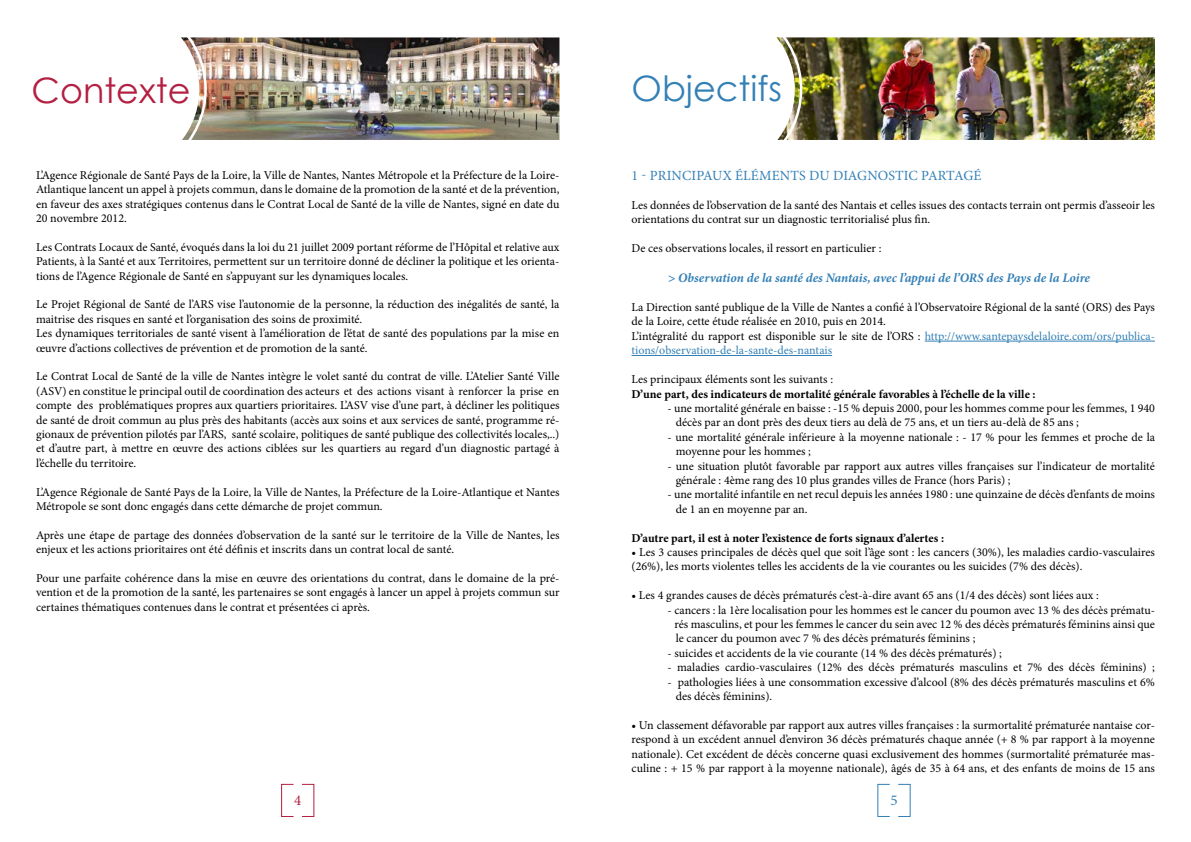
<style>
.page{position:relative;width:1191px;height:842px;background:#fff}
.page>*{position:absolute;margin:0;border:0;box-sizing:border-box;transform-origin:0 0}
.t1{font:35px "Century Gothic";color:#3380b6}
.t2{font:35px "Century Gothic";color:#b31f41}
.t3{font:15px "Minion Pro";color:#b31f41}
.t4{font:15px "Minion Pro";color:#3380b6}
.t5{font:14px "Minion Pro";letter-spacing:.01em;color:#3380b6}
.t6{font:italic 700 13px "Minion Pro";color:#3380b6}
.t7{font:12px/14.4px "Minion Pro";color:#000}
.t8{font:700 12px "Minion Pro";color:#000}
.s1{color:#3380b6}
</style>
<div class="page">
<img style="left:207px;top:37px;width:352px;height:103px">
<img style="left:181px;top:37px;width:26px;height:103px">
<div style="left:281px;top:784px;width:13px;height:33px;border:1px solid #b31f41"></div>
<img style="left:802px;top:37px;width:353px;height:103px">
<svg style="left:776px;top:37px;width:26px;height:103px"></svg>
<hr style="left:924px;top:341px;width:231px;height:1px;background:#3380b6">
<hr style="left:631px;top:355px;width:201px;height:1px;background:#3380b6">
<h1 class="t2" style="left:32px;top:66px;width:160px">Contexte</h1>
<h1 class="t1" style="left:631px;top:64px;width:152px">Objectifs</h1>
<p class="t7" style="left:36px;top:168px;width:525px;text-align:justify">L’Agence Régionale de Santé Pays de la Loire, la Ville de Nantes, Nantes Métropole et la Préfecture de la Loire-Atlantique lancent un appel à projets commun, dans le domaine de la promotion de la santé et de la prévention, en faveur des axes stratégiques contenus dans le Contrat Local de Santé de la ville de Nantes, signé en date du 20 novembre 2012.</p>
<p class="t7" style="left:36px;top:240px;width:525px;text-align:justify">Les Contrats Locaux de Santé, évoqués dans la loi du 21 juillet 2009 portant réforme de l’Hôpital et relative aux Patients, à la Santé et aux Territoires, permettent sur un territoire donné de décliner la politique et les orienta&shy;tions de l’Agence Régionale de Santé en s’appuyant sur les dynamiques locales.</p>
<p class="t7" style="left:36px;top:297px;width:525px">Le Projet Régional de Santé de l’ARS vise l’autonomie de la personne, la réduction des inégalités de santé, la maitrise des risques en santé et l’organisation des soins de proximité.<br>Les dynamiques territoriales de santé visent à l’amélioration de l’état de santé des populations par la mise en œuvre d’actions collectives de prévention et de promotion de la santé.</p>
<p class="t7" style="left:36px;top:369px;width:525px;text-align:justify">Le Contrat Local de Santé de la ville de Nantes intègre le volet santé du contrat de ville. L’Atelier Santé Ville (ASV) en constitue le principal outil de coordination des acteurs et des actions visant à renforcer la prise en compte des problématiques propres aux quartiers prioritaires. L’ASV vise d’une part, à décliner les politiques de santé de droit commun au plus près des habitants (accès aux soins et aux services de santé, programme ré&shy;gionaux de prévention pilotés par l’ARS, santé scolaire, politiques de santé publique des collectivités locales,..) et d’autre part, à mettre en œuvre des actions ciblées sur les quartiers au regard d’un diagnostic partagé à l’échelle du territoire.</p>
<p class="t7" style="left:36px;top:485px;width:525px">L’Agence Régionale de Santé Pays de la Loire, la Ville de Nantes, la Préfecture de la Loire-Atlantique et Nantes<br>Métropole se sont donc engagés dans cette démarche de projet commun.</p>
<p class="t7" style="left:36px;top:528px;width:525px">Après une étape de partage des données d’observation de la santé sur le territoire de la Ville de Nantes, les enjeux et les actions prioritaires ont été définis et inscrits dans un contrat local de santé.</p>
<p class="t7" style="left:36px;top:571px;width:525px;text-align:justify">Pour une parfaite cohérence dans la mise en œuvre des orientations du contrat, dans le domaine de la pré&shy;vention et de la promotion de la santé, les partenaires se sont engagés à lancer un appel à projets commun sur certaines thématiques contenues dans le contrat et présentées ci après.</p>
<p class="t5" style="left:631px;top:166px;width:351px">1 - PRINCIPAUX ÉLÉMENTS DU DIAGNOSTIC PARTAGÉ</p>
<p class="t7" style="left:631px;top:198px;width:525px">Les données de l’observation de la santé des Nantais et celles issues des contacts terrain ont permis d’asseoir les orientations du contrat sur un diagnostic territorialisé plus fin.</p>
<p class="t7" style="left:631px;top:241px;width:251px">De ces observations locales, il ressort en particulier :</p>
<p class="t6" style="left:667px;top:269px;width:424px">&gt; Observation de la santé des Nantais, avec l’appui de l’ORS des Pays de la Loire</p>
<p class="t7" style="left:631px;top:300px;width:525px">La Direction santé publique de la Ville de Nantes a confié à l’Observatoire Régional de la santé (ORS) des Pays de la Loire, cette étude réalisée en 2010, puis en 2014.<br>L’intégralité du rapport est disponible sur le site de l’ORS : <span class="s1">http://www.santepaysdelaloire.com/ors/publica&shy;tions/observation-de-la-sante-des-nantais</span></p>
<p class="t7" style="left:631px;top:372px;width:203px">Les principaux éléments sont les suivants :</p>
<p class="t8" style="left:631px;top:385px;width:405px">D’une part, des indicateurs de mortalité générale favorables à l’échelle de la ville :</p>
<p class="t7" style="left:675px;top:401px;width:481px;text-indent:-8px">- une mortalité générale en baisse : -15 % depuis 2000, pour les hommes comme pour les femmes, 1 940 décès par an dont près des deux tiers au delà de 75 ans, et un tiers au-delà de 85 ans ;</p>
<p class="t7" style="left:675px;top:430px;width:481px;text-indent:-8px">- une mortalité générale inférieure à la moyenne nationale : - 17 % pour les femmes et proche de la moyenne pour les hommes ;</p>
<p class="t7" style="left:675px;top:458px;width:481px;text-indent:-8px">- une situation plutôt favorable par rapport aux autres villes françaises sur l’indicateur de mortalité générale : 4ème rang des 10 plus grandes villes de France (hors Paris) ;</p>
<p class="t7" style="left:675px;top:487px;width:481px;text-indent:-8px">- une mortalité infantile en net recul depuis les années 1980 : une quinzaine de décès d’enfants de moins de 1 an en moyenne par an.</p>
<p class="t8" style="left:631px;top:529px;width:314px">D’autre part, il est à noter l’existence de forts signaux d’alertes :</p>
<p class="t7" style="left:631px;top:545px;width:525px">• Les 3 causes principales de décès quel que soit l’âge sont : les cancers (30%), les maladies cardio-vasculaires (26%), les morts violentes telles les accidents de la vie courantes ou les suicides (7% des décès).</p>
<p class="t7" style="left:631px;top:588px;width:469px">• Les 4 grandes causes de décès prématurés c’est-à-dire avant 65 ans (1/4 des décès) sont liées aux :</p>
<p class="t7" style="left:674px;top:602px;width:482px;text-align:justify;text-indent:-7px">- cancers : la 1ère localisation pour les hommes est le cancer du poumon avec 13 % des décès prématu&shy;rés masculins, et pour les femmes le cancer du sein avec 12 % des décès prématurés féminins ainsi que le cancer du poumon avec 7 % des décès prématurés féminins ;</p>
<p class="t7" style="left:667px;top:646px;width:336px">- suicides et accidents de la vie courante (14 % des décès prématurés) ;</p>
<p class="t7" style="left:667px;top:660px;width:489px">- maladies cardio-vasculaires (12% des décès prématurés masculins et 7% des décès féminins) ;</p>
<p class="t7" style="left:675px;top:674px;width:481px;text-indent:-8px">- pathologies liées à une consommation excessive d’alcool (8% des décès prématurés masculins et 6% des décès féminins).</p>
<p class="t7" style="left:631px;top:718px;width:525px;text-align:justify">• Un classement défavorable par rapport aux autres villes françaises : la surmortalité prématurée nantaise cor&shy;respond à un excédent annuel d’environ 36 décès prématurés chaque année (+ 8 % par rapport à la moyenne nationale). Cet excédent de décès concerne quasi exclusivement des hommes (surmortalité prématurée mas&shy;culine : + 15 % par rapport à la moyenne nationale), âgés de 35 à 64 ans, et des enfants de moins de 15 ans</p>
<p class="t3" style="left:294px;top:791px;width:9px">4</p>
<p class="t4" style="left:890px;top:791px;width:9px">5</p>
</div>
